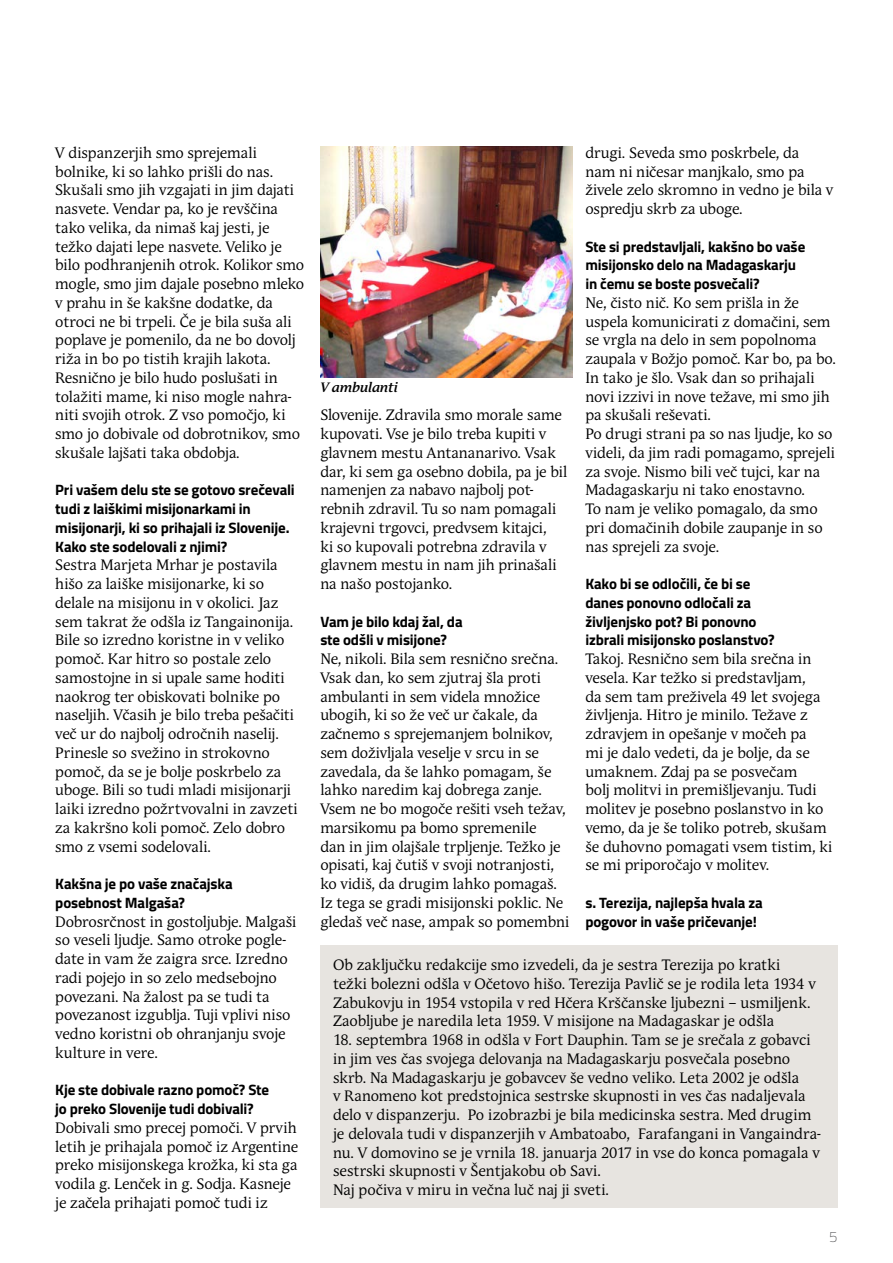
<style>
.page{position:relative;width:893px;height:1263px;background:#fff}
.page>*{position:absolute;margin:0;border:0;box-sizing:border-box;transform-origin:0 0}
.BODY{font:15px/18.8px "Andulka Book Pro";letter-spacing:-.005em;color:#000}
.VPRASANJE{font:700 15px/18.8px "Titillium";letter-spacing:-.01em;color:#000}
.t1{font:100 15px "Titillium";color:#4d4d4f}
.PODPIS{font:italic 700 13.5px "Andulka Book Pro";letter-spacing:-.01em;color:#000}
</style>
<div class="page">
<img style="left:320px;top:146px;width:253px;height:231px">
<div style="left:320px;top:946px;width:518px;height:262px;background:#e7e4e0"></div>
<p class="BODY" style="left:55px;top:143px;width:251px">V dispanzerjih smo sprejemali bolnike, ki so lahko prišli do nas.<br>Skušali smo jih vzgajati in jim dajati nasvete. Vendar pa, ko je revščina tako velika, da nimaš kaj jesti, je težko dajati lepe nasvete. Veliko je bilo podhranjenih otrok. Kolikor smo mogle, smo jim dajale posebno mleko v prahu in še kakšne dodatke, da otroci ne bi trpeli. Če je bila suša ali poplave je pomenilo, da ne bo dovolj riža in bo po tistih krajih lakota.<br>Resnično je bilo hudo poslušati in tolažiti mame, ki niso mogle nahra&shy;niti svojih otrok. Z vso pomočjo, ki smo jo dobivale od dobrotnikov, smo skušale lajšati taka obdobja.</p>
<p class="VPRASANJE" style="left:55px;top:480px;width:241px">Pri vašem delu ste se gotovo srečevali tudi z laiškimi misijonarkami in misijonarji, ki so prihajali iz Slovenije.<br>Kako ste sodelovali z njimi?</p>
<p class="BODY" style="left:55px;top:556px;width:244px">Sestra Marjeta Mrhar je postavila hišo za laiške misijonarke, ki so delale na misijonu in v okolici. Jaz sem takrat že odšla iz Tangainonija.<br>Bile so izredno koristne in v veliko pomoč. Kar hitro so postale zelo samostojne in si upale same hoditi naokrog ter obiskovati bolnike po naseljih. Včasih je bilo treba pešačiti več ur do najbolj odročnih naselij.<br>Prinesle so svežino in strokovno pomoč, da se je bolje poskrbelo za uboge. Bili so tudi mladi misijonarji laiki izredno požrtvovalni in zavzeti za kakršno koli pomoč. Zelo dobro smo z vsemi sodelovali.</p>
<p class="VPRASANJE" style="left:55px;top:874px;width:179px">Kakšna je po vaše značajska posebnost Malgaša?</p>
<p class="BODY" style="left:55px;top:912px;width:243px">Dobrosrčnost in gostoljubje. Malgaši so veseli ljudje. Samo otroke pogle&shy;date in vam že zaigra srce. Izredno radi pojejo in so zelo medsebojno povezani. Na žalost pa se tudi ta povezanost izgublja. Tuji vplivi niso vedno koristni ob ohranjanju svoje kulture in vere.</p>
<p class="VPRASANJE" style="left:55px;top:1080px;width:215px">Kje ste dobivale razno pomoč? Ste jo preko Slovenije tudi dobivali?</p>
<p class="BODY" style="left:55px;top:1118px;width:245px">Dobivali smo precej pomoči. V prvih letih je prihajala pomoč iz Argentine preko misijonskega krožka, ki sta ga vodila g. Lenček in g. Sodja. Kasneje je začela prihajati pomoč tudi iz</p>
<p class="BODY" style="left:585px;top:143px;width:249px">drugi. Seveda smo poskrbele, da<br>nam ni ničesar manjkalo, smo pa živele zelo skromno in vedno je bila v ospredju skrb za uboge.</p>
<p class="VPRASANJE" style="left:585px;top:236px;width:221px">Ste si predstavljali, kakšno bo vaše misijonsko delo na Madagaskarju in čemu se boste posvečali?</p>
<p class="BODY" style="left:585px;top:293px;width:252px">Ne, čisto nič. Ko sem prišla in že uspela komunicirati z domačini, sem se vrgla na delo in sem popolnoma zaupala v Božjo pomoč. Kar bo, pa bo.<br>In tako je šlo. Vsak dan so prihajali novi izzivi in nove težave, mi smo jih pa skušali reševati.</p>
<p class="BODY" style="left:585px;top:425px;width:251px">Po drugi strani pa so nas ljudje, ko so videli, da jim radi pomagamo, sprejeli za svoje. Nismo bili več tujci, kar na Madagaskarju ni tako enostavno.<br>To nam je veliko pomagalo, da smo pri domačinih dobile zaupanje in so nas sprejeli za svoje.</p>
<p class="VPRASANJE" style="left:585px;top:574px;width:191px">Kako bi se odločili, če bi se danes ponovno odločali za življenjsko pot? Bi ponovno izbrali misijonsko poslanstvo?</p>
<p class="BODY" style="left:585px;top:650px;width:248px">Takoj. Resnično sem bila srečna in vesela. Kar težko si predstavljam,<br>da sem tam preživela 49 let svojega življenja. Hitro je minilo. Težave z zdravjem in opešanje v močeh pa<br>mi je dalo vedeti, da je bolje, da se umaknem. Zdaj pa se posvečam<br>bolj molitvi in premišljevanju. Tudi molitev je posebno poslanstvo in ko vemo, da je še toliko potreb, skušam še duhovno pomagati vsem tistim, ki se mi priporočajo v molitev.</p>
<p class="VPRASANJE" style="left:585px;top:892px;width:179px">s. Terezija, najlepša hvala za pogovor in vaše pričevanje!</p>
<p class="BODY" style="left:333px;top:956px;width:484px">Ob zaključku redakcije smo izvedeli, da je sestra Terezija po kratki težki bolezni odšla v Očetovo hišo. Terezija Pavlič se je rodila leta 1934 v Zabukovju in 1954 vstopila v red Hčera Krščanske ljubezni – usmiljenk.<br>Zaobljube je naredila leta 1959. V misijone na Madagaskar je odšla</p>
<p class="BODY" style="left:333px;top:1031px;width:489px">18. septembra 1968 in odšla v Fort Dauphin. Tam se je srečala z gobavci in jim ves čas svojega delovanja na Madagaskarju posvečala posebno skrb. Na Madagaskarju je gobavcev še vedno veliko. Leta 2002 je odšla<br>v Ranomeno kot predstojnica sestrske skupnosti in ves čas nadaljevala delo v dispanzerju. Po izobrazbi je bila medicinska sestra. Med drugim je delovala tudi v dispanzerjih v Ambatoabo, Farafangani in Vangaindra&shy;nu. V domovino se je vrnila 18. januarja 2017 in vse do konca pomagala v sestrski skupnosti v Šentjakobu ob Savi.</p>
<p class="BODY" style="left:333px;top:1181px;width:277px">Naj počiva v miru in večna luč naj ji sveti.</p>
<p class="PODPIS" style="left:320px;top:379px;width:79px">V ambulanti</p>
<p class="BODY" style="left:320px;top:406px;width:248px">Slovenije. Zdravila smo morale same kupovati. Vse je bilo treba kupiti v glavnem mestu Antananarivo. Vsak dar, ki sem ga osebno dobila, pa je bil namenjen za nabavo najbolj pot&shy;rebnih zdravil. Tu so nam pomagali krajevni trgovci, predvsem kitajci,<br>ki so kupovali potrebna zdravila v glavnem mestu in nam jih prinašali na našo postojanko.</p>
<p class="VPRASANJE" style="left:320px;top:611px;width:144px">Vam je bilo kdaj žal, da ste odšli v misijone?</p>
<p class="BODY" style="left:320px;top:650px;width:250px">Ne, nikoli. Bila sem resnično srečna.<br>Vsak dan, ko sem zjutraj šla proti ambulanti in sem videla množice ubogih, ki so že več ur čakale, da začnemo s sprejemanjem bolnikov, sem doživljala veselje v srcu in se zavedala, da še lahko pomagam, še lahko naredim kaj dobrega zanje.<br>Vsem ne bo mogoče rešiti vseh težav, marsikomu pa bomo spremenile<br>dan in jim olajšale trpljenje. Težko je opisati, kaj čutiš v svoji notranjosti, ko vidiš, da drugim lahko pomagaš.<br>Iz tega se gradi misijonski poklic. Ne gledaš več nase, ampak so pomembni</p>
<p class="t1" style="left:829px;top:1226px;width:10px">5</p>
</div>
